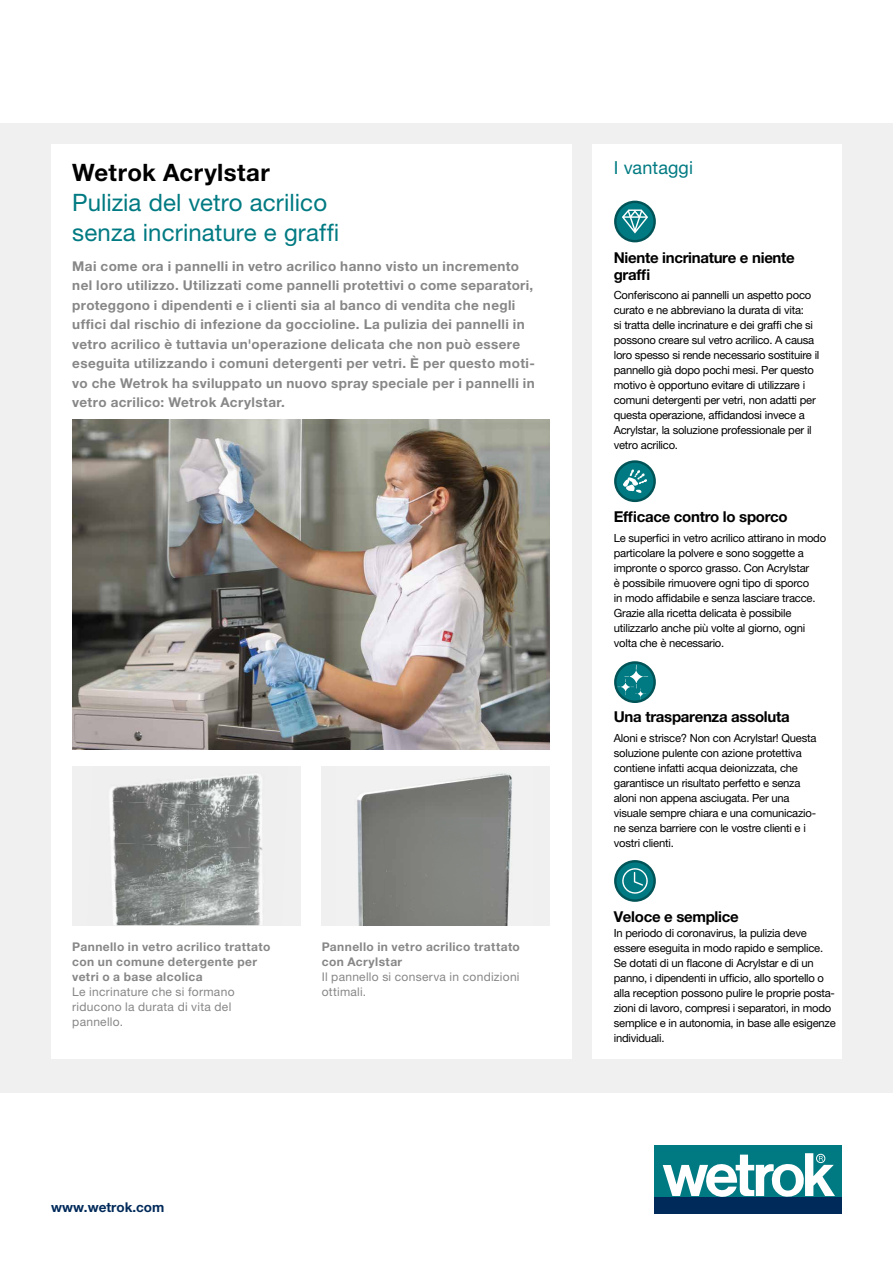
<style>
.page{position:relative;width:893px;height:1263px;background:#fff}
.page>*{position:absolute;margin:0;border:0;box-sizing:border-box;transform-origin:0 0}
.t1{font:24px/30px "Helvetica Neue LT Pro";letter-spacing:.005em;color:#007a82}
.t2{font:700 24px "Helvetica Neue LT Pro";letter-spacing:.02em;color:#000}
.t3{font:18px "Helvetica Neue LT Pro";letter-spacing:.005em;color:#007a82}
.t4{font:700 15px/16.5px "Helvetica Neue LT Pro";letter-spacing:-.02em;color:#000}
.t5{font:700 13.5px/19.5px "Helvetica Neue LT Pro";letter-spacing:.03em;color:#878787}
.t6{font:700 13.5px "Helvetica Neue LT Pro";color:#002a5a}
.t7{font:700 12px/15px "Helvetica Neue LT Pro";letter-spacing:.03em;color:#878787}
.t8{font:12px/15px "Helvetica Neue LT Pro";letter-spacing:.025em;color:#878787}
.t9{font:11.25px/15px "Helvetica Neue LT Pro";letter-spacing:-.02em;color:#000}
</style>
<div class="page">
<div style="left:0;top:123px;width:893px;height:970px;background:#f0f0f0"></div>
<div style="left:51px;top:145px;width:520px;height:914px;background:#fff"></div>
<div style="left:592px;top:145px;width:250px;height:914px;background:#fff"></div>
<img style="left:72px;top:419px;width:478px;height:330px">
<div style="left:322px;top:766px;width:228px;height:159px;background:#f0f0f0"></div>
<img style="left:357px;top:773px;width:155px;height:152px">
<div style="left:72px;top:766px;width:228px;height:159px;background:#f0f0f0"></div>
<img style="left:110px;top:781px;width:79px;height:20px">
<img style="left:189px;top:775px;width:71px;height:29px">
<img style="left:110px;top:801px;width:79px;height:41px">
<img style="left:187px;top:804px;width:75px;height:42px">
<img style="left:112px;top:842px;width:76px;height:42px">
<img style="left:186px;top:846px;width:76px;height:41px">
<img style="left:112px;top:884px;width:74px;height:41px">
<img style="left:185px;top:887px;width:77px;height:38px">
<div style="left:655px;top:1196px;width:187px;height:17px;background:#002a5a"></div>
<div style="left:655px;top:1145px;width:187px;height:51px;background:#007a82"></div>
<svg style="left:663px;top:1153px;width:172px;height:44px"></svg>
<svg style="left:615px;top:662px;width:40px;height:40px"></svg>
<div style="left:614px;top:661px;width:42px;height:42px;border:2px solid #005357;border-radius:50%"></div>
<svg style="left:617px;top:664px;width:31px;height:35px"></svg>
<svg style="left:615px;top:861px;width:40px;height:39px"></svg>
<div style="left:614px;top:860px;width:42px;height:42px;border:2px solid #005357;border-radius:50%"></div>
<svg style="left:622px;top:868px;width:26px;height:26px"></svg>
<svg style="left:615px;top:461px;width:40px;height:40px"></svg>
<div style="left:614px;top:460px;width:42px;height:42px;border:2px solid #005357;border-radius:50%"></div>
<svg style="left:622px;top:469px;width:25px;height:24px"></svg>
<svg style="left:615px;top:202px;width:40px;height:39px"></svg>
<div style="left:614px;top:201px;width:42px;height:41px;border:2px solid #005357;border-radius:50%"></div>
<svg style="left:622px;top:209px;width:26px;height:25px"></svg>
<h1 class="t2" style="left:72px;top:157px;width:199px">Wetrok Acrylstar</h1>
<h1 class="t1" style="left:72px;top:187px;width:269px">Pulizia del vetro acrilico senza incrinature e graffi</h1>
<p class="t5" style="left:72px;top:256px;width:464px">Mai come ora i pannelli in vetro acrilico hanno visto un incremento nel loro utilizzo. Utilizzati come pannelli protettivi o come separatori, proteggono i dipendenti e i clienti sia al banco di vendita che negli uffici dal rischio di infezione da goccioline. La pulizia dei pannelli in vetro acrilico è tuttavia un'operazione delicata che non può essere eseguita utilizzando i comuni detergenti per vetri. È per questo moti&shy;vo che Wetrok ha sviluppato un nuovo spray speciale per i pannelli in vetro acrilico: Wetrok Acrylstar.</p>
<p class="t7" style="left:72px;top:939px;width:200px">Pannello in vetro acrilico trattato con un comune detergente per vetri o a base alcolica</p>
<p class="t8" style="left:72px;top:984px;width:164px">Le incrinature che si formano riducono la durata di vita del pannello.</p>
<p class="t7" style="left:322px;top:939px;width:200px">Pannello in vetro acrilico trattato con Acrylstar</p>
<p class="t8" style="left:322px;top:969px;width:199px">Il pannello si conserva in condizioni ottimali.</p>
<p class="t6" style="left:51px;top:1199px;width:115px">www.wetrok.com</p>
<h2 class="t3" style="left:614px;top:157px;width:81px">I vantaggi</h2>
<h3 class="t4" style="left:614px;top:249px;width:183px">Niente incrinature e niente graffi</h3>
<p class="t9" style="left:614px;top:287px;width:207px">Conferiscono ai pannelli un aspetto poco curato e ne abbreviano la durata di vita:<br>si tratta delle incrinature e dei graffi che si possono creare sul vetro acrilico. A causa loro spesso si rende necessario sostituire il pannello già dopo pochi mesi. Per questo motivo è opportuno evitare di utilizzare i comuni detergenti per vetri, non adatti per questa operazione, affidandosi invece a Acrylstar, la soluzione professionale per il vetro acrilico.</p>
<h3 class="t4" style="left:614px;top:508px;width:175px">Efficace contro lo sporco</h3>
<p class="t9" style="left:614px;top:530px;width:214px">Le superfici in vetro acrilico attirano in modo particolare la polvere e sono soggette a impronte o sporco grasso. Con Acrylstar<br>è possibile rimuovere ogni tipo di sporco<br>in modo affidabile e senza lasciare tracce.<br>Grazie alla ricetta delicata è possibile utilizzarlo anche più volte al giorno, ogni volta che è necessario.</p>
<h3 class="t4" style="left:614px;top:708px;width:177px">Una trasparenza assoluta</h3>
<p class="t9" style="left:614px;top:730px;width:204px">Aloni e strisce? Non con Acrylstar! Questa soluzione pulente con azione protettiva contiene infatti acqua deionizzata, che garantisce un risultato perfetto e senza aloni non appena asciugata. Per una visuale sempre chiara e una comunicazio&shy;ne senza barriere con le vostre clienti e i vostri clienti.</p>
<h3 class="t4" style="left:614px;top:908px;width:126px">Veloce e semplice</h3>
<p class="t9" style="left:614px;top:925px;width:223px">In periodo di coronavirus, la pulizia deve essere eseguita in modo rapido e semplice.<br>Se dotati di un flacone di Acrylstar e di un panno, i dipendenti in ufficio, allo sportello o alla reception possono pulire le proprie posta&shy;zioni di lavoro, compresi i separatori, in modo semplice e in autonomia, in base alle esigenze individuali.</p>
</div>
